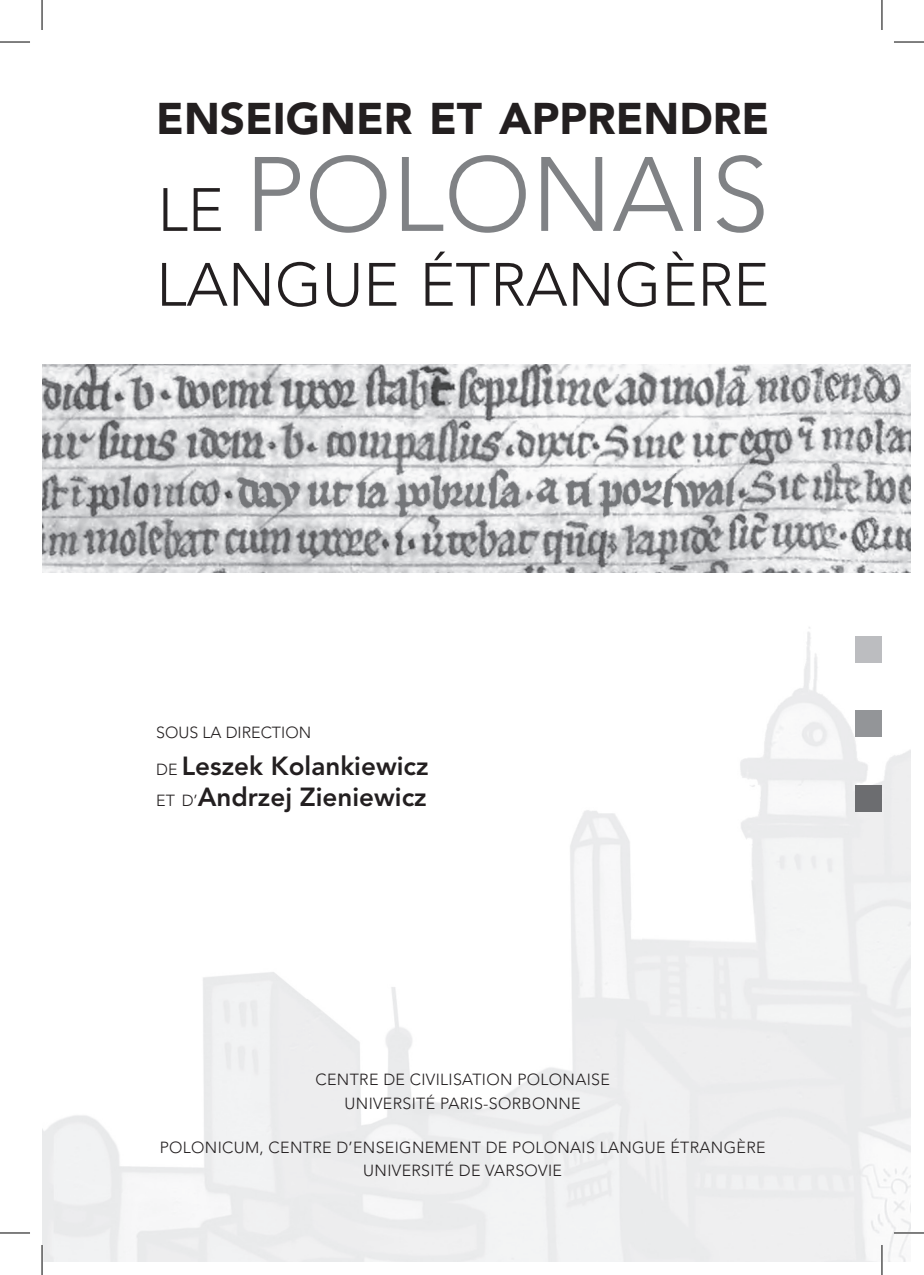
<style>
.page{position:relative;width:924px;height:1275px;background:#fff}
.page>*{position:absolute;margin:0;border:0;box-sizing:border-box;transform-origin:0 0}
.t1{font:300 104.4px "Avenir";color:#808285}
.t2{font:300 60.4px "Avenir";color:#231f20}
.t3{font:900 44px "Avenir";color:#231f20}
.t4{font:800 26px/31.2px "Avenir";color:#231f20}
.t5{font:300 16px/23.2px "Avenir";letter-spacing:.02em;color:#231f20;text-align:center}
.t6{font:300 16px "Avenir";color:#231f20}
.s1{font-size:60.4px;color:#231f20}
.s2{font-weight:300;font-size:16px}
</style>
<div class="page">
<img style="left:42px;top:572px;width:867px;height:689px">
<img style="left:42px;top:364px;width:867px;height:208px">
<div style="left:854px;top:636px;width:27px;height:27px;background:#bcbdc0"></div>
<div style="left:854px;top:710px;width:27px;height:27px;background:#939598"></div>
<div style="left:854px;top:784px;width:27px;height:27px;background:#6c6d70"></div>
<hr style="left:893px;top:1231px;width:30px;height:3px;background:#fff">
<hr style="left:880px;top:1245px;width:2px;height:30px;background:#fff">
<hr style="left:0;top:42px;width:30px;height:1px;background:#000">
<hr style="left:893px;top:42px;width:30px;height:1px;background:#000">
<hr style="left:0;top:1232px;width:30px;height:1px;background:#000">
<hr style="left:893px;top:1232px;width:30px;height:1px;background:#000">
<hr style="left:42px;top:0;width:1px;height:30px;background:#000">
<hr style="left:42px;top:1245px;width:1px;height:30px;background:#000">
<hr style="left:881px;top:0;width:1px;height:30px;background:#000">
<hr style="left:881px;top:1245px;width:1px;height:30px;background:#000">
<h3 class="t3" style="left:156px;top:92px;width:614px">ENSEIGNER ET APPRENDRE</h3>
<h1 class="t1" style="left:157px;top:134px;width:612px"><span class="s1">LE</span> POLONAIS</h1>
<h2 class="t2" style="left:156px;top:249px;width:614px">LANGUE ÉTRANGÈRE</h2>
<p class="t6" style="left:156px;top:723px;width:156px">SOUS LA DIRECTION</p>
<h3 class="t4" style="left:156px;top:750px;width:274px"><span class="s2">DE</span> Leszek Kolankiewicz<br><span class="s2">ET D’</span>Andrzej Zieniewicz</h3>
<p class="t5" style="left:315px;top:1068px;width:296px">CENTRE DE CIVILISATION POLONAISE<br>UNIVERSITÉ PARIS-SORBONNE</p>
<p class="t5" style="left:160px;top:1136px;width:607px">POLONICUM, CENTRE D’ENSEIGNEMENT DE POLONAIS LANGUE ÉTRANGÈRE<br>UNIVERSITÉ DE VARSOVIE</p>
</div>
